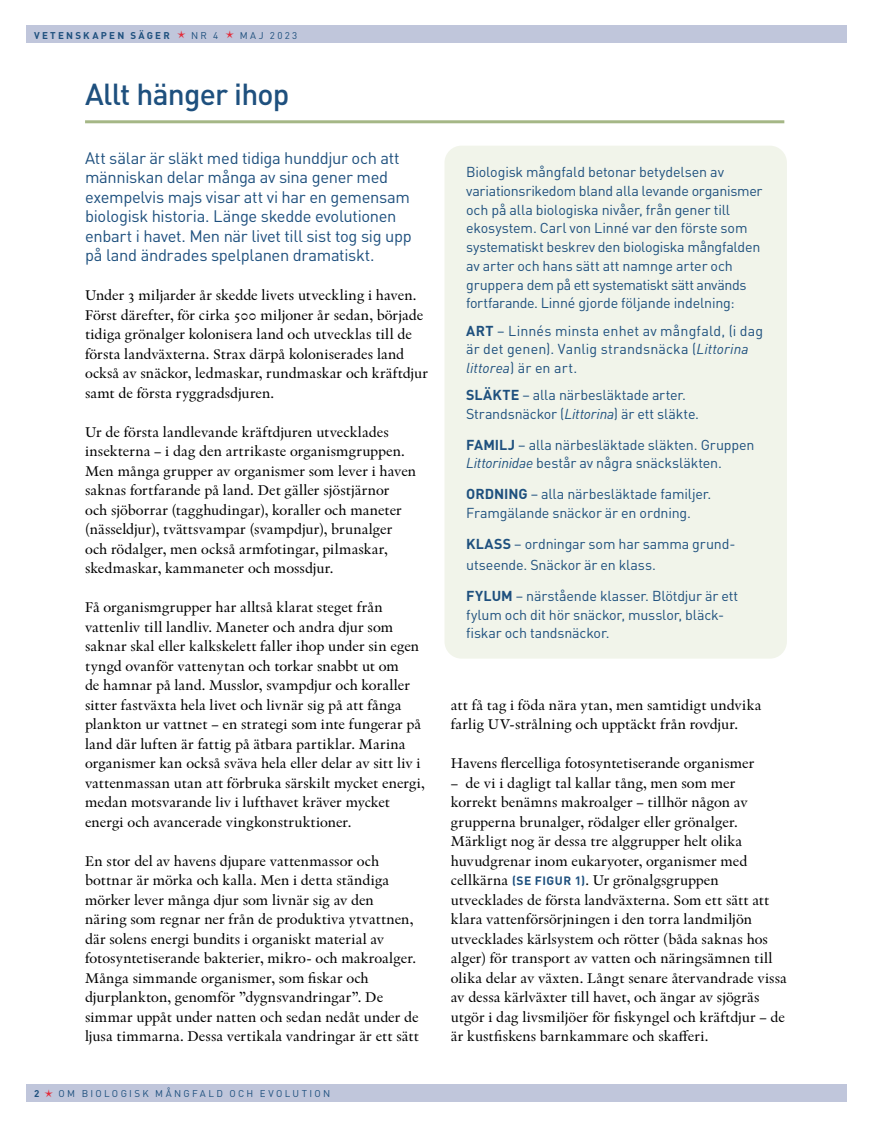
<style>
.page{position:relative;width:872px;height:1127px;background:#fff}
.page>*{position:absolute;margin:0;border:0;box-sizing:border-box;transform-origin:0 0}
.t1{font:500 30px "DIN Pro";letter-spacing:-.025em;color:#1e507e}
.Ingress_inledning{font:16.5px/19.5px "DIN Pro";letter-spacing:-.02em;color:#1e507e}
.Brödtext{font:14.7px/19.5px "Indigo Antiqua 2";color:#000}
.FAKTA{font:14.25px/18.8px "DIN Pro";letter-spacing:-.01em;color:#1e507e}
.FAKTA-2{font:14.25px/18.8px "DIN Pro";letter-spacing:.01em;color:#1e507e}
.t2{font:9.75px "DIN Pro";letter-spacing:.235em;color:#1e507e}
.t3{font:700 9.75px "DIN Pro";letter-spacing:.23em;color:#1e507e}
.s1{font-weight:700}
.s2{font-style:italic}
.s3{font-family:"DIN Pro";font-weight:700;font-size:12px;color:#1e507e}
</style>
<div class="page">
<div style="left:26px;top:1084px;width:820px;height:17px;background:#c0c6db"></div>
<div style="left:26px;top:26px;width:820px;height:17px;background:#c0c6db"></div>
<hr style="left:85px;top:120px;width:699px;height:3px;background:#a5b786">
<div style="left:444px;top:146px;width:343px;height:512px;background:#f1f4ea;border-radius:17px"></div>
<p class="t3" style="left:34px;top:28px;width:137px">VETENSKAPEN SÄGER</p>
<p class="t2" style="left:191px;top:28px;width:29px">NR 4</p>
<p class="t2" style="left:240px;top:28px;width:59px">MAJ 2023</p>
<h1 class="t1" style="left:85px;top:74px;width:206px">Allt hänger ihop</h1>
<p class="Ingress_inledning" style="left:85px;top:147px;width:328px">Att sälar är släkt med tidiga hunddjur och att människan delar många av sina gener med exempelvis majs visar att vi har en gemensam biologisk historia. Länge skedde evolutionen enbart i havet. Men när livet till sist tog sig upp på land ändrades spelplanen dramatiskt.</p>
<p class="Brödtext" style="left:85px;top:285px;width:344px">Under 3 miljarder år skedde livets utveckling i haven.<br>Först därefter, för cirka 500 miljoner år sedan, började tidiga grönalger kolonisera land och utvecklas till de första landväxterna. Strax därpå koloniserades land också av snäckor, ledmaskar, rundmaskar och kräftdjur samt de första ryggradsdjuren.</p>
<p class="Brödtext" style="left:85px;top:422px;width:333px">Ur de första landlevande kräftdjuren utvecklades insekterna – i dag den artrikaste organismgruppen.<br>Men många grupper av organismer som lever i haven saknas fortfarande på land. Det gäller sjöstjärnor<br>och sjöborrar (tagghudingar), koraller och maneter (nässeldjur), tvättsvampar (svampdjur), brunalger och rödalger, men också armfotingar, pilmaskar, skedmaskar, kammaneter och mossdjur.</p>
<p class="Brödtext" style="left:85px;top:597px;width:341px">Få organismgrupper har alltså klarat steget från vattenliv till landliv. Maneter och andra djur som saknar skal eller kalkskelett faller ihop under sin egen tyngd ovanför vattenytan och torkar snabbt ut om<br>de hamnar på land. Musslor, svampdjur och koraller sitter fastväxta hela livet och livnär sig på att fånga plankton ur vattnet – en strategi som inte fungerar på land där luften är fattig på ätbara partiklar. Marina organismer kan också sväva hela eller delar av sitt liv i vattenmassan utan att förbruka särskilt mycket energi, medan motsvarande liv i lufthavet kräver mycket energi och avancerade vingkonstruktioner.</p>
<p class="Brödtext" style="left:85px;top:851px;width:335px">En stor del av havens djupare vattenmassor och bottnar är mörka och kalla. Men i detta ständiga mörker lever många djur som livnär sig av den näring som regnar ner från de produktiva ytvattnen, där solens energi bundits i organiskt material av fotosyntetiserande bakterier, mikro- och makroalger.<br>Många simmande organismer, som fiskar och djurplankton, genomför ”dygnsvandringar”. De simmar uppåt under natten och sedan nedåt under de ljusa timmarna. Dessa vertikala vandringar är ett sätt</p>
<p class="t3" style="left:34px;top:1086px;width:7px">2</p>
<p class="t2" style="left:59px;top:1086px;width:273px">OM BIOLOGISK MÅNGFALD OCH EVOLUTION</p>
<p class="FAKTA" style="left:466px;top:162px;width:298px">Biologisk mångfald betonar betydelsen av variationsrikedom bland alla levande organismer och på alla biologiska nivåer, från gener till ekosystem. Carl von Linné var den förste som systematiskt beskrev den biologiska mångfalden av arter och hans sätt att namnge arter och gruppera dem på ett systematiskt sätt används fortfarande. Linné gjorde följande indelning:</p>
<p class="FAKTA-2" style="left:466px;top:320px;width:298px"><span class="s1">ART</span> – Linnés minsta enhet av mångfald, (i dag är det genen). Vanlig strandsnäcka (<span class="s2">Littorina littorea</span>) är en art.</p>
<p class="FAKTA" style="left:466px;top:385px;width:234px"><span class="s1">SLÄKTE</span> – alla närbesläktade arter.<br>Strandsnäckor (<span class="s2">Littorina</span>) är ett släkte.</p>
<p class="FAKTA" style="left:466px;top:435px;width:290px"><span class="s1">FAMILJ</span> – alla närbesläktade släkten. Gruppen<br><span class="s2">Littorinidae</span> består av några snäcksläkten.</p>
<p class="FAKTA" style="left:466px;top:484px;width:247px"><span class="s1">ORDNING</span> – alla närbesläktade familjer.<br>Framgälande snäckor är en ordning.</p>
<p class="FAKTA" style="left:466px;top:532px;width:271px;line-height:21.6px"><span class="s1">KLASS</span> – ordningar som har samma grund&shy;utseende. Snäckor är en klass.</p>
<p class="FAKTA" style="left:466px;top:586px;width:274px"><span class="s1">FYLUM</span> – närstående klasser. Blötdjur är ett fylum och dit hör snäckor, musslor, bläck&shy;fiskar och tandsnäckor.</p>
<p class="Brödtext" style="left:451px;top:695px;width:312px">att få tag i föda nära ytan, men samtidigt undvika farlig UV-strålning och upptäckt från rovdjur.</p>
<p class="Brödtext" style="left:451px;top:753px;width:305px">Havens flercelliga fotosyntetiserande organismer</p>
<p class="Brödtext" style="left:451px;top:773px;width:337px">– de vi i dagligt tal kallar tång, men som mer<br>korrekt benämns makroalger – tillhör någon av grupperna brunalger, rödalger eller grönalger.<br>Märkligt nog är dessa tre alggrupper helt olika huvudgrenar inom eukaryoter, organismer med cellkärna <span class="s3">(SE FIGUR 1)</span>. Ur grönalgsgruppen utvecklades de första landväxterna. Som ett sätt att klara vattenförsörjningen i den torra landmiljön utvecklades kärlsystem och rötter (båda saknas hos alger) för transport av vatten och näringsämnen till olika delar av växten. Långt senare återvandrade vissa av dessa kärlväxter till havet, och ängar av sjögräs utgör i dag livsmiljöer för fiskyngel och kräftdjur – de är kustfiskens barnkammare och skafferi.</p>
</div>
